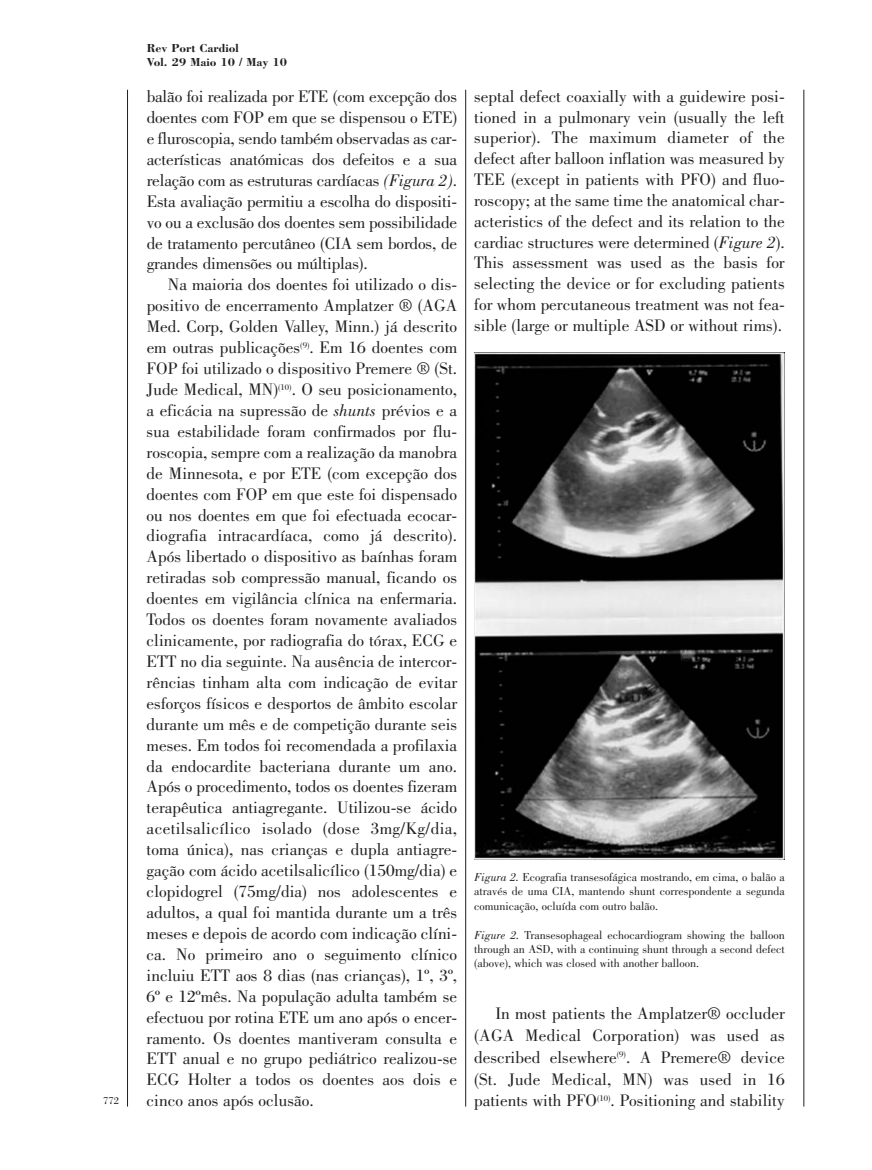
<style>
.page{position:relative;width:872px;height:1170px;background:#fff}
.page>*{position:absolute;margin:0;border:0;box-sizing:border-box;transform-origin:0 0}
.t1{font:17.25px/20.9px "Bodoni";color:#231f20;text-align:justify}
.t2{font:12px/14.4px "Bodoni";color:#231f20;text-align:justify}
.t3{font:700 12px/14.4px "Bodoni";color:#231f20}
.t4{font:10.5px "Bodoni";color:#231f20}
.s1{font-style:italic}
</style>
<div class="page">
<hr style="left:127px;top:90px;width:1px;height:1016px;background:#231f20">
<hr style="left:465px;top:90px;width:1px;height:1016px;background:#231f20">
<hr style="left:803px;top:90px;width:1px;height:1016px;background:#231f20">
<img style="left:474px;top:353px;width:310px;height:506px">
<p class="t3" style="left:147px;top:42px;width:142px">Rev Port Cardiol<br>Vol. 29 Maio 10 / May 10</p>
<p class="t1" style="left:147px;top:88px;width:312px">balão foi realizada por ETE (com excepção dos doentes com FOP em que se dispensou o ETE) e fluroscopia, sendo também observadas as car&shy;acterísticas anatómicas dos defeitos e a sua relação com as estruturas cardíacas <span class="s1">(Figura 2)</span>.<br>Esta avaliação permitiu a escolha do dispositi&shy;vo ou a exclusão dos doentes sem possibilidade de tratamento percutâneo (CIA sem bordos, de grandes dimensões ou múltiplas).</p>
<p class="t1" style="left:147px;top:276px;width:312px;text-indent:21px">Na maioria dos doentes foi utilizado o dis&shy;positivo de encerramento Amplatzer ® (AGA Med. Corp, Golden Valley, Minn.) já descrito em outras publicações<sup>(9)</sup>. Em 16 doentes com FOP foi utilizado o dispositivo Premere ® (St.<br>Jude Medical, MN)<sup>(10)</sup>. O seu posicionamento, a eficácia na supressão de <span class="s1">shunts</span> prévios e a sua estabilidade foram confirmados por flu&shy;roscopia, sempre com a realização da manobra de Minnesota, e por ETE (com excepção dos doentes com FOP em que este foi dispensado ou nos doentes em que foi efectuada ecocar&shy;diografia intracardíaca, como já descrito).<br>Após libertado o dispositivo as baínhas foram retiradas sob compressão manual, ficando os doentes em vigilância clínica na enfermaria.<br>Todos os doentes foram novamente avaliados clinicamente, por radiografia do tórax, ECG e ETT no dia seguinte. Na ausência de intercor&shy;rências tinham alta com indicação de evitar esforços físicos e desportos de âmbito escolar durante um mês e de competição durante seis meses. Em todos foi recomendada a profilaxia da endocardite bacteriana durante um ano.<br>Após o procedimento, todos os doentes fizeram terapêutica antiagregante. Utilizou-se ácido acetilsalicílico isolado (dose 3mg/Kg/dia, toma única), nas crianças e dupla antiagre&shy;gação com ácido acetilsalicílico (150mg/dia) e clopidogrel (75mg/dia) nos adolescentes e adultos, a qual foi mantida durante um a três meses e depois de acordo com indicação clíni&shy;ca. No primeiro ano o seguimento clínico incluiu ETT aos 8 dias (nas crianças), 1º, 3º, 6º e 12ºmês. Na população adulta também se efectuou por rotina ETE um ano após o encer&shy;ramento. Os doentes mantiveram consulta e ETT anual e no grupo pediátrico realizou-se ECG Holter a todos os doentes aos dois e</p>
<p class="t4" style="left:103px;top:1096px;width:17px">772</p>
<p class="t1" style="left:147px;top:1091px;width:168px">cinco anos após oclusão.</p>
<p class="t1" style="left:474px;top:87px;width:312px">septal defect coaxially with a guidewire posi&shy;tioned in a pulmonary vein (usually the left superior). The maximum diameter of the defect after balloon inflation was measured by TEE (except in patients with PFO) and fluo&shy;roscopy; at the same time the anatomical char&shy;acteristics of the defect and its relation to the cardiac structures were determined (<span class="s1">Figure 2</span>).<br>This assessment was used as the basis for selecting the device or for excluding patients for whom percutaneous treatment was not fea&shy;sible (large or multiple ASD or without rims).</p>
<p class="t2" style="left:474px;top:870px;width:312px"><span class="s1">Figura 2.</span> Ecografia transesofágica mostrando, em cima, o balão a através de uma CIA, mantendo shunt correspondente a segunda comunicação, ocluída com outro balão.</p>
<p class="t2" style="left:474px;top:928px;width:312px"><span class="s1">Figure 2.</span> Transesophageal echocardiogram showing the balloon through an ASD, with a continuing shunt through a second defect (above), which was closed with another balloon.</p>
<p class="t1" style="left:474px;top:1004px;width:312px;line-height:21.8px;text-indent:21px">In most patients the Amplatzer® occluder (AGA Medical Corporation) was used as described elsewhere<sup>(9)</sup>. A Premere® device (St. Jude Medical, MN) was used in 16 patients with PFO<sup>(10)</sup>. Positioning and stability</p>
</div>
